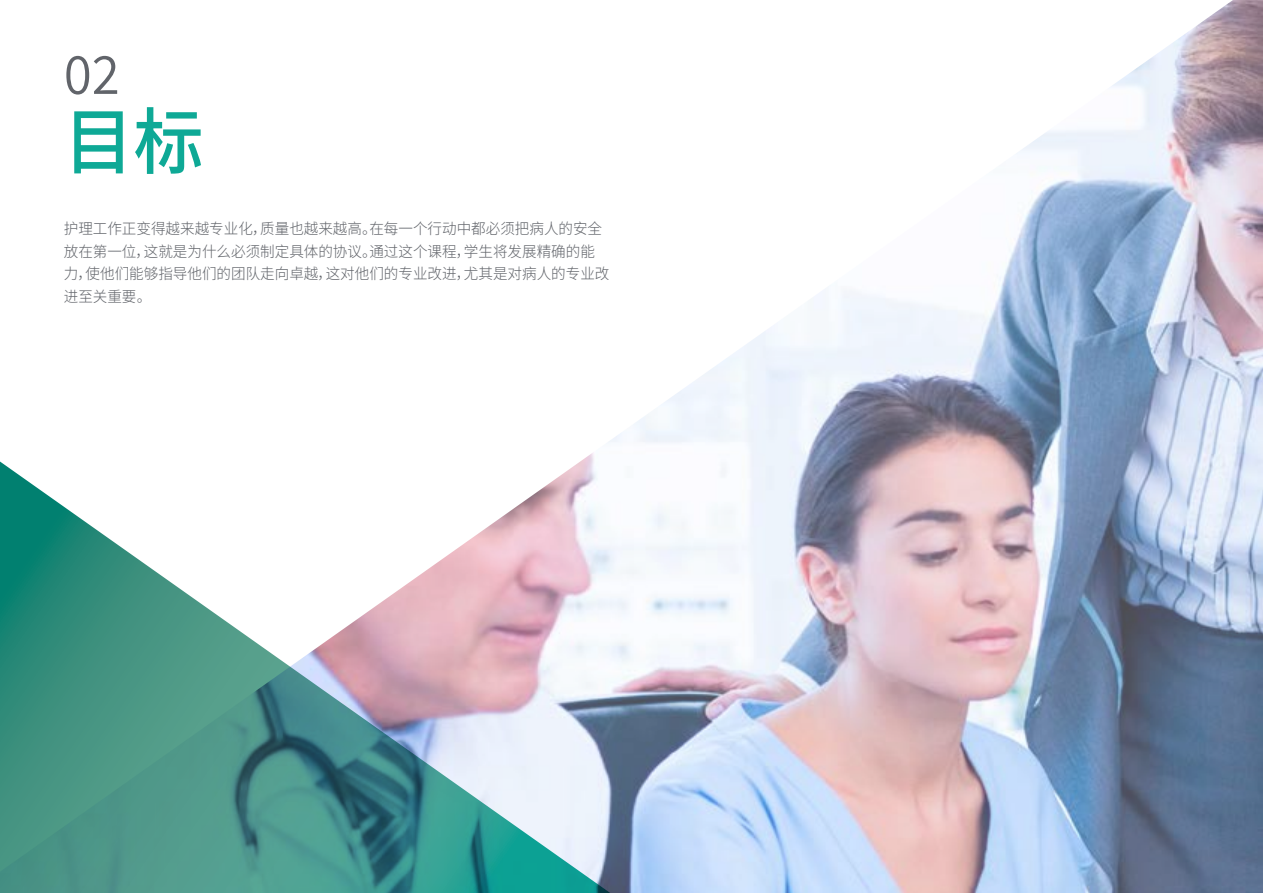
<style>
.page{position:relative;width:1263px;height:893px;background:#fff}
.page>*{position:absolute;margin:0;border:0;box-sizing:border-box;transform-origin:0 0}
.t1{font:500 72px "Source Han Sans CN";color:#0ea996}
.t2{font:52.5px "Source Han Sans CN";color:#61646a}
.t3{font:300 15px/22.5px "Source Han Sans CN";color:#61646a}
</style>
<div class="page">
<img style="left:608px;top:0;width:655px;height:893px">
<svg style="left:0;top:446px;width:640px;height:447px"></svg>
<h2 class="t2" style="left:64px;top:45px;width:57px">02</h2>
<h1 class="t1" style="left:64px;top:101px;width:141px">目标</h1>
<p class="t3" style="left:64px;top:218px;width:547px">护理工作正变得越来越专业化，质量也越来越高。在每一个行动中都必须把病人的安全放在第一位，这就是为什么必须制定具体的协议。通过这个课程，学生将发展精确的能力，使他们能够指导他们的团队走向卓越，这对他们的专业改进，尤其是对病人的专业改进至关重要。</p>
</div>
